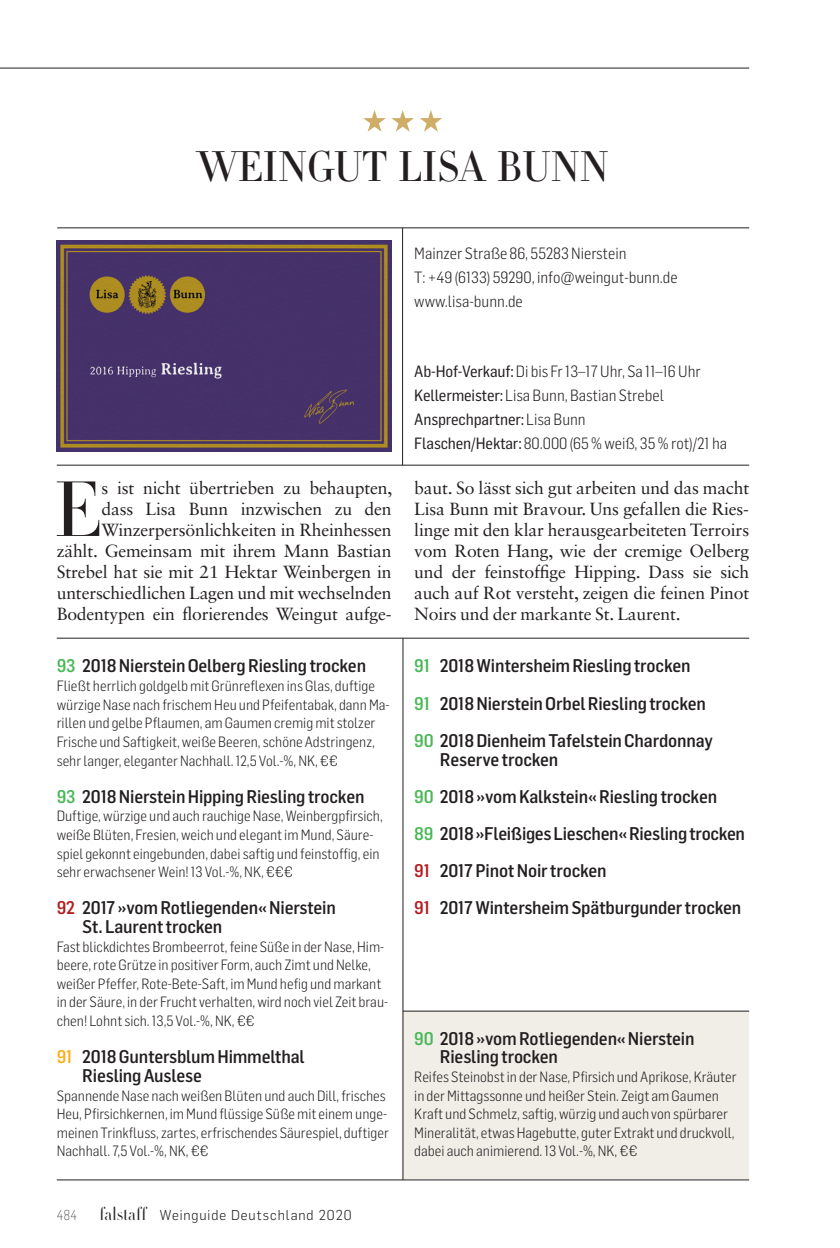
<style>
.page{position:relative;width:840px;height:1248px;background:#fff}
.page>*{position:absolute;margin:0;border:0;box-sizing:border-box;transform-origin:0 0}
.t1{font:300 76.8px "HTF Didot L24";color:#231f20}
.t2{font:300 42px "HTF Didot L11";letter-spacing:-.01em;color:#231f20}
.t3{font:500 18px/37.2px "Flama Semicondensed";letter-spacing:-.01em;color:#231f20}
.t4{font:17.6px/21px "Sabon LT Std";letter-spacing:-.01em;color:#231f20;text-align:right}
.t5{font:300 16px/24px "Flama Semicondensed";color:#231f20}
.t6{font:16px "Flama Semicondensed Basic";letter-spacing:-.01em;color:#231f20}
.t7{font:300 14.6px/18.6px "Flama Semicondensed";color:#231f20}
.t8{font:300 14px "Flama";letter-spacing:.07em;color:#231f20}
.s1{font-family:"Flama Semicondensed Basic";font-weight:400}
.s2{font-family:"Flama Semicondensed";font-weight:300}
.s3{color:#49b857}
.s4{color:#b21b1f}
.s5{color:#faaf18}
.s6{font-family:"Flama Semicondensed";font-weight:200}
.s7{font-family:"HTF Didot L96";font-size:18px}
</style>
<div class="page">
<div style="left:402px;top:960px;width:346px;height:219px;background:#f1ede7"></div>
<img style="left:57px;top:241px;width:334px;height:210px">
<div style="left:403px;top:864px;width:345px;height:146px;background:#fff"></div>
<hr style="left:403px;top:1010px;width:345px;height:1px;background:#231f20">
<hr style="left:402px;top:228px;width:1px;height:237px;background:#231f20">
<hr style="left:57px;top:227px;width:691px;height:1px;background:#231f20">
<hr style="left:402px;top:638px;width:1px;height:541px;background:#231f20">
<hr style="left:57px;top:1179px;width:691px;height:1px;background:#231f20">
<hr style="left:0;top:68px;width:748px;height:1px;background:#231f20">
<hr style="left:57px;top:464px;width:691px;height:1px;background:#231f20">
<hr style="left:57px;top:637px;width:691px;height:1px;background:#231f20">
<h2 class="t2" style="left:197px;top:136px;width:413px">WEINGUT LISA BUNN</h2>
<p class="t5" style="left:414px;top:241px;width:265px">Mainzer Straße 86, 55283 Nierstein<br>T: +49 (6133) 59290, info@weingut-bunn.de www.lisa-bunn.de</p>
<p class="t5" style="left:414px;top:358px;width:288px"><span class="s1">Ab-Hof-Verkauf:</span> Di bis Fr 13–17 Uhr, Sa 11–16 Uhr<br><span class="s1">Kellermeister:</span> Lisa Bunn, Bastian Strebel</p>
<p class="t6" style="left:414px;top:409px;width:173px">Ansprechpartner: <span class="s2">Lisa Bunn</span></p>
<p class="t5" style="left:414px;top:430px;width:314px"><span class="s1">Flaschen/Hektar:</span> 80.000 (65 % weiß, 35 % rot)/21 ha</p>
<p class="t4" style="left:57px;top:477px;width:337px">s ist nicht übertrieben zu behaupten,<br>dass Lisa Bunn inzwischen zu den Winzerpersönlichkeiten in Rheinhessen zählt. Gemeinsam mit ihrem Mann Bastian Strebel hat sie mit 21 Hektar Weinbergen in unterschiedlichen Lagen und mit wechselnden Bodentypen ein florierendes Weingut aufge-</p>
<p class="t4" style="left:414px;top:477px;width:336px;text-align:justify">baut. So lässt sich gut arbeiten und das macht Lisa Bunn mit Bravour. Uns gefallen die Ries&shy;linge mit den klar herausgearbeiteten Terroirs vom Roten Hang, wie der cremige Oelberg und der feinstoffige Hipping. Dass sie sich auch auf Rot versteht, zeigen die feinen Pinot Noirs und der markante St. Laurent.</p>
<h1 class="t1" style="left:54px;top:454px;width:49px">E</h1>
<p class="t3" style="left:57px;top:646px;width:311px"><span class="s3">93</span> 2018 Nierstein Oelberg Riesling trocken</p>
<p class="t7" style="left:57px;top:676px;width:334px">Fließt herrlich goldgelb mit Grünreflexen ins Glas, duftige würzige Nase nach frischem Heu und Pfeifentabak, dann Ma&shy;rillen und gelbe Pflaumen, am Gaumen cremig mit stolzer Frische und Saftigkeit, weiße Beeren, schöne Adstringenz, sehr langer, eleganter Nachhall. 12,5 Vol.-%, NK, €€</p>
<p class="t3" style="left:57px;top:777px;width:309px"><span class="s3">93</span> 2018 Nierstein Hipping Riesling trocken</p>
<p class="t7" style="left:57px;top:806px;width:327px">Duftige, würzige und auch rauchige Nase, Weinbergpfirsich, weiße Blüten, Fresien, weich und elegant im Mund, Säure&shy;spiel gekonnt eingebunden, dabei saftig und feinstoffig, ein sehr erwachsener Wein! 13 Vol.-%, NK, €€€</p>
<p class="t3" style="left:82px;top:897px;width:255px;line-height:18.6px;text-indent:-26px"><span class="s4">92</span> 2017 »vom Rotliegenden« Nierstein<br>St. Laurent trocken</p>
<p class="t7" style="left:57px;top:936px;width:333px">Fast blickdichtes Brombeerrot, feine Süße in der Nase, Him&shy;beere, rote Grütze in positiver Form, auch Zimt und Nelke, weißer Pfeffer, Rote-Bete-Saft, im Mund hefig und markant in der Säure, in der Frucht verhalten, wird noch viel Zeit brau&shy;chen! Lohnt sich. 13,5 Vol.-%, NK, €€</p>
<p class="t3" style="left:82px;top:1046px;width:224px;line-height:18.6px;text-indent:-26px"><span class="s5">91</span> 2018 Guntersblum Himmelthal<br>Riesling Auslese</p>
<p class="t7" style="left:57px;top:1085px;width:333px">Spannende Nase nach weißen Blüten und auch Dill, frisches Heu, Pfirsichkernen, im Mund flüssige Süße mit einem unge&shy;meinen Trinkfluss, zartes, erfrischendes Säurespiel, duftiger Nachhall. 7,5 Vol.-%, NK, €€</p>
<p class="t8" style="left:57px;top:1204px;width:296px"><span class="s6">484</span> <span class="s7">falstaff</span> Weinguide Deutschland 2020</p>
<p class="t3" style="left:414px;top:646px;width:300px"><span class="s3">91</span> 2018 Wintersheim Riesling trocken<br><span class="s3">91</span> 2018 Nierstein Orbel Riesling trocken<br><span class="s3">90</span> 2018 Dienheim Tafelstein Chardonnay</p>
<p class="t3" style="left:414px;top:739px;width:332px;text-indent:26px">Reserve trocken<br><span class="s3">90</span> 2018 »vom Kalkstein« Riesling trocken<br><span class="s3">89</span> 2018 »Fleißiges Lieschen« Riesling trocken <span class="s4">91</span> 2017 Pinot Noir trocken<br><span class="s4">91</span> 2017 Wintersheim Spätburgunder trocken</p>
<p class="t3" style="left:439px;top:1028px;width:256px;line-height:18.6px;text-indent:-26px"><span class="s3">90</span> 2018 »vom Rotliegenden« Nierstein<br>Riesling trocken</p>
<p class="t7" style="left:414px;top:1066px;width:324px">Reifes Steinobst in der Nase, Pfirsich und Aprikose, Kräuter in der Mittagssonne und heißer Stein. Zeigt am Gaumen Kraft und Schmelz, saftig, würzig und auch von spürbarer Mineralität, etwas Hagebutte, guter Extrakt und druckvoll, dabei auch animierend. 13 Vol.-%, NK, €€</p>
</div>
